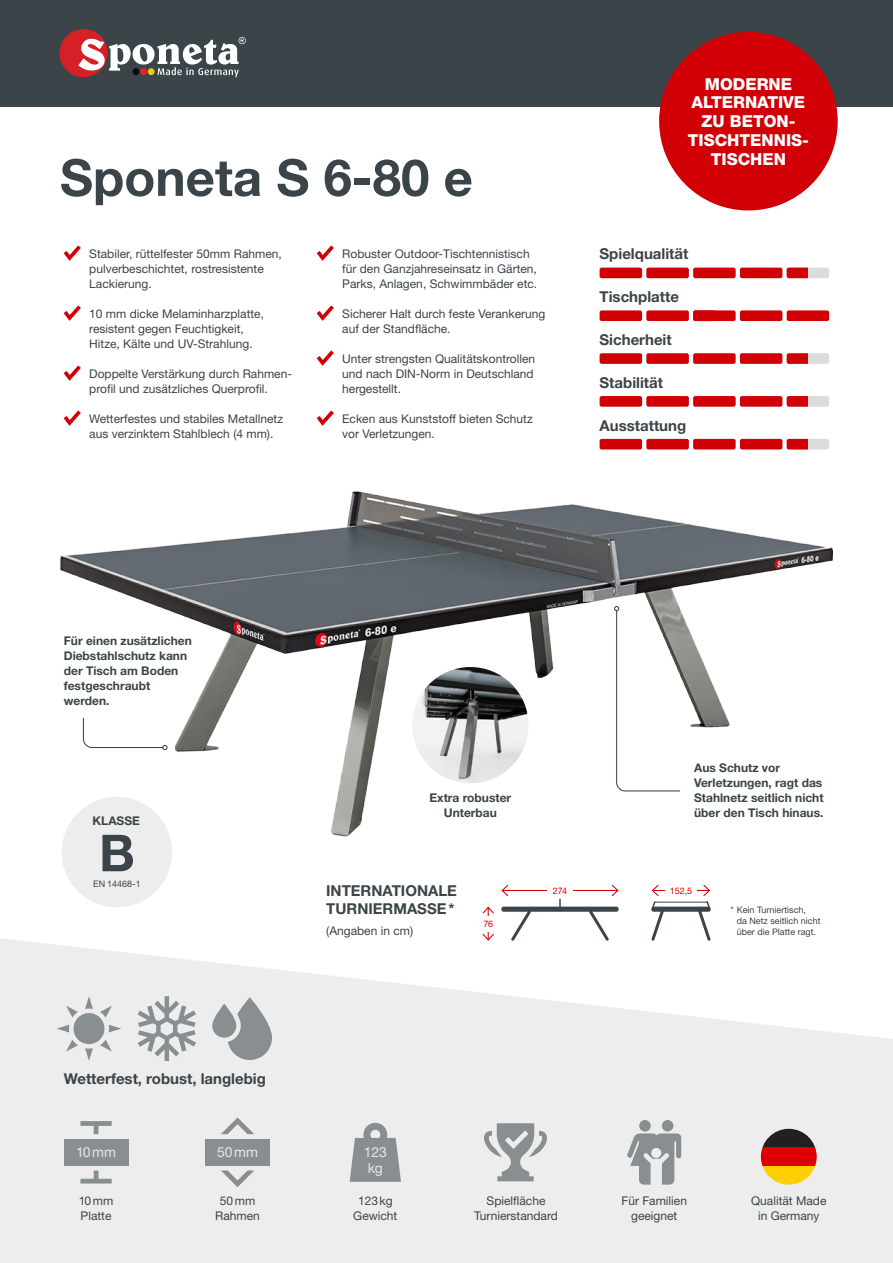
<style>
.page{position:relative;width:893px;height:1263px;background:#fff}
.page>*{position:absolute;margin:0;border:0;box-sizing:border-box;transform-origin:0 0}
.t1{font:700 51px "Helvetica Neue LT Pro";color:#3b4448}
.t2{font:800 16.5px/18.8px "Helvetica Neue LT Pro";color:#fff;text-align:center}
.t3{font:700 15px/18px "Helvetica Neue LT Pro";color:#3b4448}
.t4{font:13.95px/15.8px "Helvetica Neue LT Pro";color:#e6e7e9}
.t5{font:12px/15px "Helvetica Neue LT Pro";color:#3b4448}
.t6{font:700 12px/15px "Helvetica Neue LT Pro";color:#3b4448}
.t7{font:9px/11.2px "Helvetica Neue LT Pro";color:#3b4448}
.t8{font:9px "Helvetica Neue LT Pro";color:#d10007}
</style>
<div class="page">
<svg style="left:0;top:938px;width:893px;height:325px;fill:#ededed"></svg>
<img style="left:60px;top:491px;width:773px;height:354px">
<div style="left:0;top:0;width:893px;height:106px;background:#3b4448"></div>
<div style="left:60px;top:29px;width:48px;height:48px;background:#d61f26;border-radius:50%"></div>
<svg style="left:78px;top:37px;width:168px;height:40px"></svg>
<svg style="left:64px;top:246px;width:17px;height:15px"></svg>
<svg style="left:64px;top:306px;width:17px;height:15px"></svg>
<svg style="left:64px;top:366px;width:17px;height:15px"></svg>
<svg style="left:64px;top:411px;width:17px;height:15px"></svg>
<svg style="left:317px;top:246px;width:17px;height:15px"></svg>
<svg style="left:317px;top:306px;width:17px;height:15px"></svg>
<svg style="left:317px;top:351px;width:17px;height:15px"></svg>
<svg style="left:317px;top:411px;width:17px;height:15px"></svg>
<svg style="left:57px;top:996px;width:64px;height:65px;background:#d1d3d3"></svg>
<svg style="left:138px;top:996px;width:58px;height:65px;background:#c5c8c9"></svg>
<svg style="left:228px;top:997px;width:44px;height:63px;background:#abafb0"></svg>
<svg style="left:212px;top:1004px;width:24px;height:34px"></svg>
<div style="left:662px;top:1120px;width:11px;height:11px;background:#898f91;border-radius:50%"></div>
<div style="left:639px;top:1120px;width:12px;height:11px;background:#898f91;border-radius:50%"></div>
<svg style="left:627px;top:1133px;width:54px;height:51px;background:#afb3b4"></svg>
<svg style="left:482px;top:1123px;width:67px;height:58px;background:#c0c3c4"></svg>
<svg style="left:80px;top:1170px;width:32px;height:13px"></svg>
<svg style="left:80px;top:1121px;width:32px;height:13px"></svg>
<div style="left:64px;top:1139px;width:64px;height:27px;background:#898f91"></div>
<svg style="left:221px;top:1170px;width:33px;height:17px"></svg>
<svg style="left:221px;top:1117px;width:33px;height:17px"></svg>
<div style="left:205px;top:1139px;width:65px;height:27px;background:#898f91"></div>
<svg style="left:350px;top:1123px;width:51px;height:59px;background:#a2a6a8"></svg>
<svg style="left:761px;top:1129px;width:56px;height:18px"></svg>
<div style="left:761px;top:1147px;width:56px;height:19px;background:#de0000"></div>
<svg style="left:761px;top:1166px;width:56px;height:18px"></svg>
<div style="left:501px;top:907px;width:118px;height:5px;background:#3b4448;border-radius:2px"></div>
<svg style="left:509px;top:911px;width:25px;height:32px"></svg>
<svg style="left:559px;top:899px;width:2px;height:8px"></svg>
<svg style="left:586px;top:911px;width:25px;height:32px"></svg>
<hr style="left:502px;top:890px;width:116px;height:1px;background:#d10007">
<svg style="left:501px;top:884px;width:8px;height:12px"></svg>
<svg style="left:611px;top:884px;width:8px;height:12px"></svg>
<hr style="left:488px;top:907px;width:1px;height:33px;background:#d10007">
<svg style="left:482px;top:933px;width:13px;height:8px"></svg>
<svg style="left:482px;top:906px;width:12px;height:8px"></svg>
<div style="left:547px;top:883px;width:26px;height:15px;background:#fff"></div>
<div style="left:476px;top:916px;width:24px;height:15px;background:#fff"></div>
<div style="left:62px;top:797px;width:110px;height:110px;background:#ededed;border-radius:50%"></div>
<div style="left:651px;top:907px;width:60px;height:5px;background:#3b4448;border-radius:2px"></div>
<svg style="left:649px;top:885px;width:17px;height:58px"></svg>
<svg style="left:696px;top:885px;width:17px;height:58px"></svg>
<div style="left:665px;top:883px;width:32px;height:15px;background:#fff"></div>
<hr style="left:655px;top:902px;width:52px;height:1px;background:#3b4448">
<svg style="left:614px;top:606px;width:67px;height:186px"></svg>
<svg style="left:82px;top:717px;width:86px;height:33px"></svg>
<img style="left:412px;top:667px;width:116px;height:116px;border-radius:58px">
<div style="left:659px;top:32px;width:179px;height:178px;background:#d10007;border-radius:50%"></div>
<div style="left:600px;top:268px;width:42px;height:10px;background:#d10007;border-radius:2px"></div>
<div style="left:646px;top:268px;width:43px;height:10px;background:#d10007;border-radius:2px"></div>
<div style="left:740px;top:268px;width:42px;height:10px;background:#d10007;border-radius:2px"></div>
<div style="left:787px;top:268px;width:42px;height:10px;background:#dcdcdc;border-radius:2px"></div>
<div style="left:693px;top:268px;width:43px;height:10px;background:#d10007;border-radius:2px"></div>
<svg style="left:787px;top:268px;width:21px;height:10px"></svg>
<div style="left:600px;top:310px;width:42px;height:11px;background:#d10007;border-radius:2px"></div>
<div style="left:646px;top:310px;width:43px;height:11px;background:#d10007;border-radius:2px"></div>
<div style="left:740px;top:310px;width:42px;height:11px;background:#d10007;border-radius:2px"></div>
<div style="left:787px;top:310px;width:42px;height:11px;background:#d10007;border-radius:2px"></div>
<div style="left:693px;top:310px;width:43px;height:11px;background:#d10007;border-radius:2px"></div>
<svg style="left:693px;top:310px;width:21px;height:11px"></svg>
<div style="left:600px;top:353px;width:42px;height:11px;background:#d10007;border-radius:2px"></div>
<div style="left:646px;top:353px;width:43px;height:11px;background:#d10007;border-radius:2px"></div>
<div style="left:740px;top:353px;width:42px;height:11px;background:#d10007;border-radius:2px"></div>
<div style="left:787px;top:353px;width:42px;height:11px;background:#dcdcdc;border-radius:2px"></div>
<div style="left:693px;top:353px;width:43px;height:11px;background:#d10007;border-radius:2px"></div>
<svg style="left:787px;top:353px;width:21px;height:11px"></svg>
<div style="left:600px;top:396px;width:42px;height:11px;background:#d10007;border-radius:2px"></div>
<div style="left:646px;top:396px;width:43px;height:11px;background:#d10007;border-radius:2px"></div>
<div style="left:740px;top:396px;width:42px;height:11px;background:#d10007;border-radius:2px"></div>
<div style="left:787px;top:396px;width:42px;height:11px;background:#dcdcdc;border-radius:2px"></div>
<div style="left:693px;top:396px;width:43px;height:11px;background:#d10007;border-radius:2px"></div>
<svg style="left:787px;top:396px;width:21px;height:11px"></svg>
<div style="left:600px;top:439px;width:42px;height:10px;background:#d10007;border-radius:2px"></div>
<div style="left:646px;top:439px;width:43px;height:10px;background:#d10007;border-radius:2px"></div>
<div style="left:740px;top:439px;width:42px;height:10px;background:#d10007;border-radius:2px"></div>
<div style="left:787px;top:439px;width:42px;height:10px;background:#dcdcdc;border-radius:2px"></div>
<div style="left:693px;top:439px;width:43px;height:10px;background:#d10007;border-radius:2px"></div>
<svg style="left:787px;top:439px;width:21px;height:10px"></svg>
<h1 class="t1" style="left:60px;top:145px;width:414px">Sponeta S 6-80 e</h1>
<p class="t5" style="left:89px;top:246px;width:194px">Stabiler, rüttelfester 50mm Rahmen, pulverbeschichtet, rostresistente<br>Lackierung.</p>
<p class="t5" style="left:89px;top:306px;width:176px">10 mm dicke Melaminharzplatte, resistent gegen Feuchtigkeit,<br>Hitze, Kälte und UV-Strahlung.</p>
<p class="t5" style="left:89px;top:366px;width:204px">Doppelte Verstärkung durch Rahmen&shy;profil und zusätzliches Querprofil.</p>
<p class="t5" style="left:89px;top:411px;width:195px">Wetterfestes und stabiles Metallnetz aus verzinktem Stahlblech (4 mm).</p>
<p class="t5" style="left:342px;top:246px;width:196px">Robuster Outdoor-Tischtennistisch für den Ganzjahreseinsatz in Gärten,<br>Parks, Anlagen, Schwimmbäder etc.</p>
<p class="t5" style="left:342px;top:306px;width:205px">Sicherer Halt durch feste Verankerung auf der Standfläche.</p>
<p class="t5" style="left:342px;top:351px;width:194px">Unter strengsten Qualitätskontrollen und nach DIN-Norm in Deutschland hergestellt.</p>
<p class="t5" style="left:342px;top:411px;width:192px">Ecken aus Kunststoff bieten Schutz vor Verletzungen.</p>
<h2 class="t2" style="left:688px;top:74px;width:121px">MODERNE<br>ALTERNATIVE<br>ZU BETON-<br>TISCHTENNIS-<br>TISCHEN</h2>
<p class="t3" style="left:600px;top:245px;width:90px">Spielqualität</p>
<p class="t3" style="left:600px;top:287px;width:81px">Tischplatte</p>
<p class="t3" style="left:600px;top:330px;width:74px">Sicherheit</p>
<p class="t3" style="left:600px;top:373px;width:65px">Stabilität</p>
<p class="t3" style="left:600px;top:416px;width:88px">Ausstattung</p>
<p class="t6" style="left:64px;top:633px;width:130px">Für einen zusätzlichen<br>Diebstahlschutz kann der Tisch am Boden festgeschraubt werden.</p>
<p class="t6" style="left:93px;top:813px;width:49px">KLASSE</p>
<h1 class="t1" style="left:99px;top:821px;width:37px">B</h1>
<p class="t7" style="left:93px;top:878px;width:49px">EN 14468-1</p>
<p class="t3" style="left:64px;top:1070px;width:204px">Wetterfest, robust, langlebig</p>
<p class="t4" style="left:76px;top:1144px;width:42px">10mm</p>
<p class="t5" style="left:79px;top:1193px;width:36px">10mm<br>Platte</p>
<p class="t4" style="left:217px;top:1144px;width:43px">50mm</p>
<p class="t5" style="left:215px;top:1193px;width:46px;text-align:center">50mm<br>Rahmen</p>
<p class="t6" style="left:429px;top:790px;width:83px;text-align:center">Extra robuster<br>Unterbau</p>
<p class="t3" style="left:326px;top:881px;width:132px">INTERNATIONALE<br>TURNIERMASSE*</p>
<p class="t5" style="left:326px;top:923px;width:88px">(Angaben in cm)</p>
<p class="t8" style="left:483px;top:918px;width:11px">76</p>
<p class="t8" style="left:553px;top:885px;width:16px">274</p>
<p class="t6" style="left:694px;top:760px;width:131px">Aus Schutz vor<br>Verletzungen, ragt das<br>Stahlnetz seitlich nicht über den Tisch hinaus.</p>
<p class="t8" style="left:670px;top:885px;width:24px">152,5</p>
<p class="t7" style="left:737px;top:904px;width:85px;text-indent:-6px">* Kein Turniertisch,<br>da Netz seitlich nicht über die Platte ragt.</p>
<p class="t4" style="left:364px;top:1144px;width:25px">123 kg</p>
<p class="t5" style="left:353px;top:1193px;width:46px;text-align:center">123kg<br>Gewicht</p>
<p class="t5" style="left:474px;top:1193px;width:85px;text-align:center">Spielfläche<br>Turnierstandard</p>
<p class="t5" style="left:621px;top:1193px;width:67px;text-align:center">Für Familien geeignet</p>
<p class="t5" style="left:751px;top:1193px;width:77px;text-align:center">Qualität Made in Germany</p>
</div>
